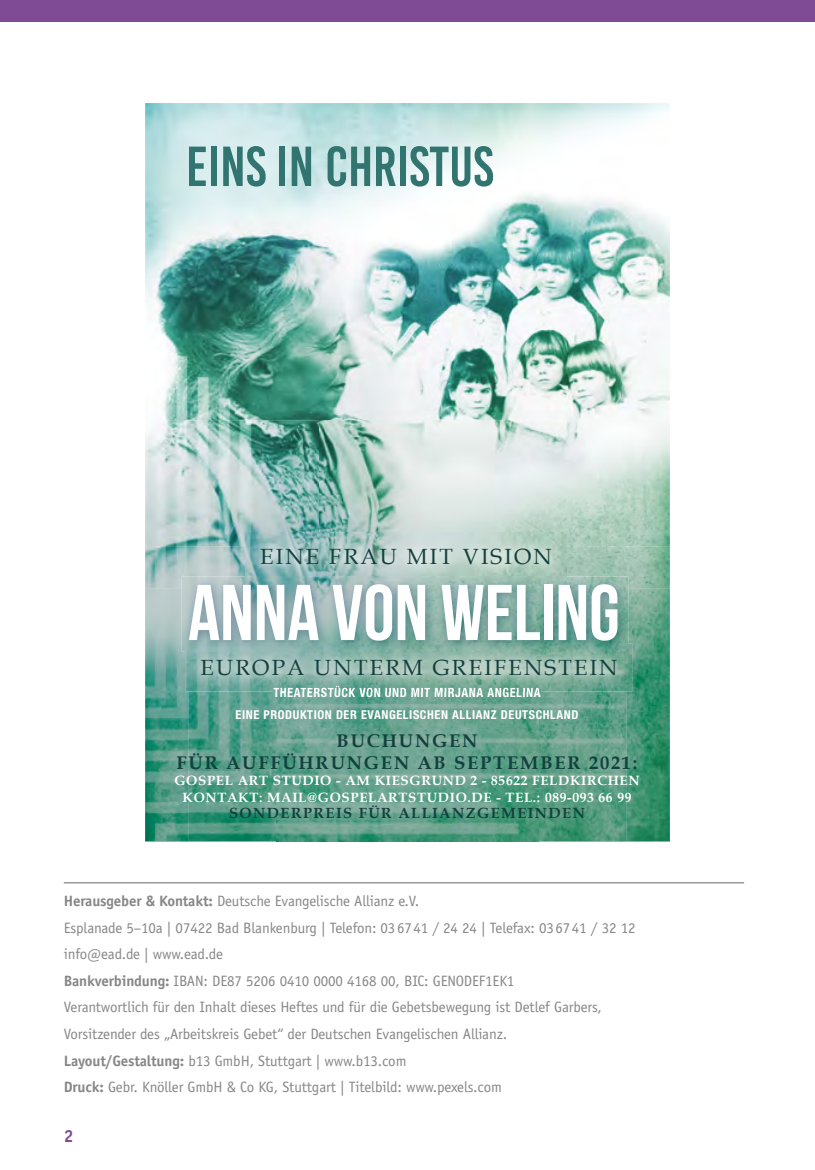
<style>
.page{position:relative;width:815px;height:1170px;background:#fff}
.page>*{position:absolute;margin:0;border:0;box-sizing:border-box;transform-origin:0 0}
.t1{font:78.75px "Bebas Neue";color:#fff}
.t2{font:56.25px "Bebas Kai";color:#327570}
.t3{font:22px "Book Antiqua";letter-spacing:.1em;color:#13413e}
.t4{font:700 18.25px/22px "Book Antiqua";letter-spacing:.1em;color:#13413e;text-align:center}
.t5{font:700 17.5px "Officina Sans Std";color:#7f4b95}
.t6{font:15px/26.5px "Officina Sans Std";letter-spacing:-.01em;color:#878787}
.t7{font:700 14.75px "Book Antiqua";letter-spacing:.1em;color:#13413e}
.t8{font:700 13.5px/16.2px "Book Antiqua";letter-spacing:.05em;color:#fff;text-align:center}
.t9{font:700 condensed 12.25px/22px "Helvetica Neue LT Std";letter-spacing:.05em;color:#fff;text-align:center}
.s1{font-weight:700}
</style>
<div class="page">
<div style="left:0;top:0;width:815px;height:21px;background:#7f4b95"></div>
<hr style="left:64px;top:882px;width:680px;height:1px;background:#878787">
<img style="left:145px;top:103px;width:525px;height:317px">
<svg style="left:145px;top:841px;width:525px;height:1px"></svg>
<img style="left:145px;top:420px;width:175px;height:126px">
<img style="left:320px;top:420px;width:175px;height:113px">
<img style="left:495px;top:420px;width:175px;height:126px">
<img style="left:145px;top:546px;width:101px;height:42px">
<img style="left:566px;top:546px;width:104px;height:42px">
<img style="left:145px;top:588px;width:43px;height:253px">
<img style="left:626px;top:588px;width:44px;height:253px">
<img style="left:188px;top:691px;width:88px;height:150px">
<img style="left:539px;top:691px;width:87px;height:150px">
<img style="left:276px;top:696px;width:263px;height:145px">
<img style="left:274px;top:691px;width:267px;height:5px">
<img style="left:182px;top:576px;width:298px;height:75px">
<img style="left:480px;top:576px;width:149px;height:67px">
<img style="left:246px;top:533px;width:320px;height:47px">
<img style="left:186px;top:643px;width:446px;height:48px">
<img style="left:274px;top:685px;width:267px;height:6px">
<img style="left:186px;top:643px;width:443px;height:8px">
<h2 class="t2" style="left:186px;top:136px;width:309px">EINS IN CHRISTUS</h2>
<h3 class="t3" style="left:260px;top:541px;width:293px">EINE FRAU MIT VISION</h3>
<h1 class="t1" style="left:188px;top:569px;width:433px">ANNA VON WELING</h1>
<h3 class="t3" style="left:200px;top:652px;width:419px">EUROPA UNTERM GREIFENSTEIN</h3>
<p class="t9" style="left:236px;top:681px;width:345px">THEATERSTÜCK VON UND MIT MIRJANA ANGELINA<br>EINE PRODUKTION DER EVANGELISCHEN ALLIANZ DEUTSCHLAND</p>
<p class="t4" style="left:177px;top:730px;width:462px">BUCHUNGEN<br>FÜR AUFFÜHRUNGEN AB SEPTEMBER 2021:</p>
<p class="t8" style="left:174px;top:772px;width:467px">GOSPEL ART STUDIO - AM KIESGRUND 2 - 85622 FELDKIRCHEN<br>KONTAKT: MAIL@GOSPELARTSTUDIO.DE - TEL.: 089-093 66 99</p>
<p class="t7" style="left:229px;top:802px;width:357px">SONDERPREIS FÜR ALLIANZGEMEINDEN</p>
<p class="t6" style="left:64px;top:888px;width:573px"><span class="s1">Herausgeber &amp; Kontakt:</span> Deutsche Evangelische Allianz e.V.<br>Esplanade 5–10a | 07422 Bad Blankenburg | Telefon: 036741 / 24 24 | Telefax: 036741 / 32 12 info@ead.de | www.ead.de<br><span class="s1">Bankverbindung:</span> IBAN: DE87 5206 0410 0000 4168 00, BIC: GENODEF1EK1<br>Verantwortlich für den Inhalt dieses Heftes und für die Gebetsbewegung ist Detlef Garbers, Vorsitzender des „Arbeitskreis Gebet“ der Deutschen Evangelischen Allianz.<br><span class="s1">Layout/Gestaltung:</span> b13 GmbH, Stuttgart | www.b13.com<br><span class="s1">Druck:</span> Gebr. Knöller GmbH &amp; Co KG, Stuttgart | Titelbild: www.pexels.com</p>
<p class="t5" style="left:64px;top:1125px;width:11px">2</p>
</div>
